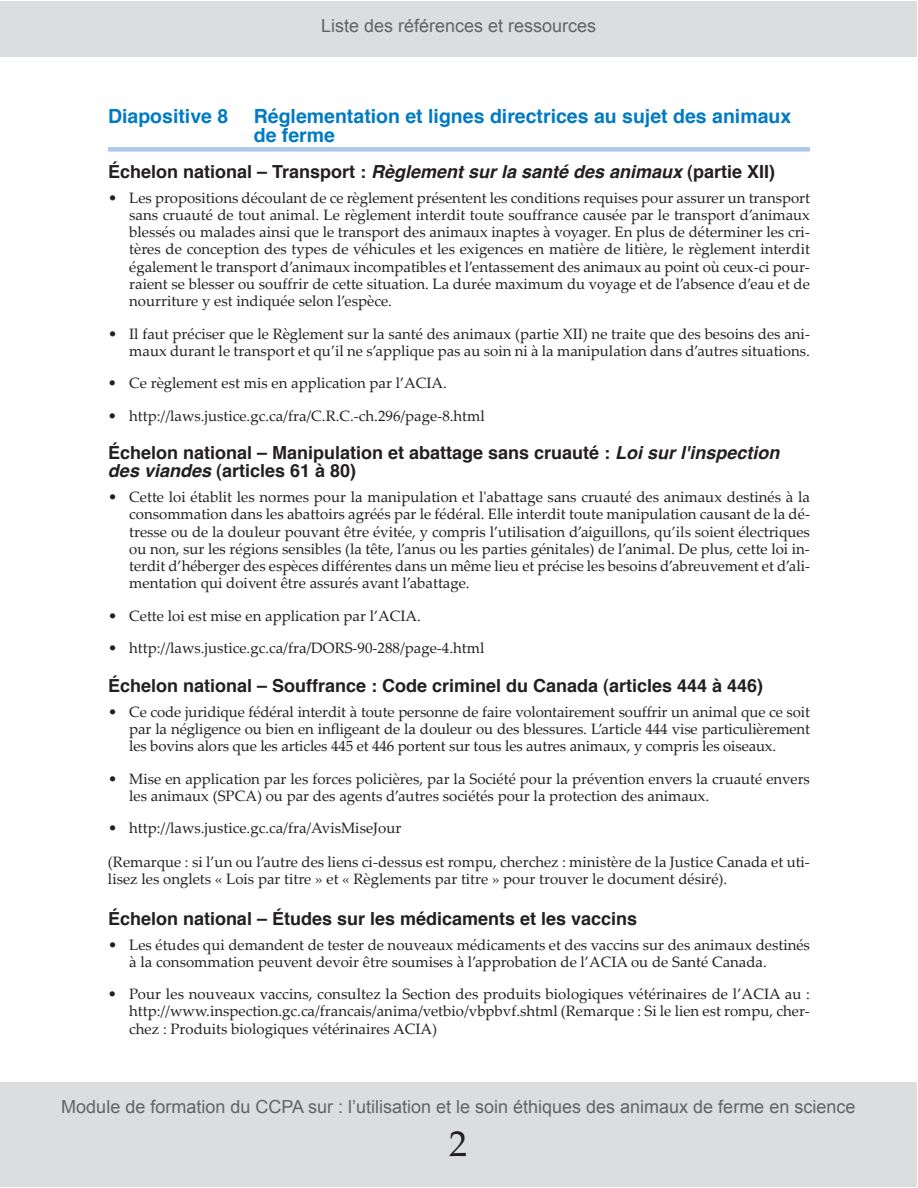
<style>
.page{position:relative;width:918px;height:1188px;background:#fff}
.page>*{position:absolute;margin:0;border:0;box-sizing:border-box;transform-origin:0 0}
.t1{font:36px "Palatino LT Pro";color:#231f20}
.t2{font:700 19.5px/19.5px "Helvetica";color:#007bc3}
.t3{font:700 18px/18px "Helvetica";color:#231f20}
.t4{font:18px "Arial";color:#636366}
.t5{font:15px/17.2px "Palatino Linotype";color:#231f20;text-align:justify}
.s1{font-style:italic}
</style>
<div class="page">
<div style="left:0;top:1082px;width:917px;height:105px;background:#dcdddf"></div>
<div style="left:0;top:1px;width:917px;height:55px;background:#dcdddf"></div>
<div style="left:108px;top:147px;width:702px;height:5px;background:#adc8e8"></div>
<p class="t4" style="left:321px;top:16px;width:277px">Liste des références et ressources</p>
<h2 class="t2" style="left:108px;top:108px;width:122px">Diapositive 8</h2>
<h2 class="t2" style="left:254px;top:108px;width:539px">Réglementation et lignes directrices au sujet des animaux de ferme</h2>
<p class="t3" style="left:108px;top:164px;width:669px">Échelon national – Transport : <span class="s1">Règlement sur la santé des animaux</span> (partie XII)</p>
<p class="t5" style="left:129px;top:191px;width:682px;text-indent:-21px">• Les propositions découlant de ce règlement présentent les conditions requises pour assurer un transport sans cruauté de tout animal. Le règlement interdit toute souffrance causée par le transport d’animaux blessés ou malades ainsi que le transport des animaux inaptes à voyager. En plus de déterminer les cri&shy;tères de conception des types de véhicules et les exigences en matière de litière, le règlement interdit également le transport d’animaux incompatibles et l’entassement des animaux au point où ceux-ci pour&shy;raient se blesser ou souffrir de cette situation. La durée maximum du voyage et de l’absence d’eau et de nourriture y est indiquée selon l’espèce.</p>
<p class="t5" style="left:108px;top:327px;width:704px;text-align:right">• Il faut préciser que le Règlement sur la santé des animaux (partie XII) ne traite que des besoins des ani&shy;maux durant le transport et qu’il ne s’applique pas au soin ni à la manipulation dans d’autres situations.</p>
<p class="t5" style="left:108px;top:376px;width:341px">• Ce règlement est mis en application par l’ACIA.</p>
<p class="t5" style="left:108px;top:409px;width:378px">• http://laws.justice.gc.ca/fra/C.R.C.-ch.296/page-8.html</p>
<p class="t3" style="left:108px;top:446px;width:673px">Échelon national – Manipulation et abattage sans cruauté : <span class="s1">Loi sur l'inspection des viandes</span> (articles 61 à 80)</p>
<p class="t5" style="left:129px;top:490px;width:682px;text-indent:-21px">• Cette loi établit les normes pour la manipulation et l'abattage sans cruauté des animaux destinés à la consommation dans les abattoirs agréés par le fédéral. Elle interdit toute manipulation causant de la dé&shy;tresse ou de la douleur pouvant être évitée, y compris l’utilisation d’aiguillons, qu’ils soient électriques ou non, sur les régions sensibles (la tête, l’anus ou les parties génitales) de l’animal. De plus, cette loi in&shy;terdit d’héberger des espèces différentes dans un même lieu et précise les besoins d’abreuvement et d’ali&shy;mentation qui doivent être assurés avant l’abattage.</p>
<p class="t5" style="left:108px;top:609px;width:315px">• Cette loi est mise en application par l’ACIA.</p>
<p class="t5" style="left:108px;top:641px;width:378px">• http://laws.justice.gc.ca/fra/DORS-90-288/page-4.html</p>
<p class="t3" style="left:108px;top:678px;width:657px">Échelon national – Souffrance : Code criminel du Canada (articles 444 à 446)</p>
<p class="t5" style="left:129px;top:705px;width:682px;text-indent:-21px">• Ce code juridique fédéral interdit à toute personne de faire volontairement souffrir un animal que ce soit par la négligence ou bien en infligeant de la douleur ou des blessures. L’article 444 vise particulièrement les bovins alors que les articles 445 et 446 portent sur tous les autres animaux, y compris les oiseaux.</p>
<p class="t5" style="left:129px;top:772px;width:682px;text-indent:-21px">• Mise en application par les forces policières, par la Société pour la prévention envers la cruauté envers les animaux (SPCA) ou par des agents d’autres sociétés pour la protection des animaux.</p>
<p class="t5" style="left:108px;top:821px;width:295px">• http://laws.justice.gc.ca/fra/AvisMiseJour</p>
<p class="t5" style="left:108px;top:855px;width:703px">(Remarque : si l’un ou l’autre des liens ci-dessus est rompu, cherchez : ministère de la Justice Canada et uti&shy;lisez les onglets « Lois par titre » et « Règlements par titre » pour trouver le document désiré).</p>
<p class="t3" style="left:108px;top:911px;width:531px">Échelon national – Études sur les médicaments et les vaccins</p>
<p class="t5" style="left:129px;top:938px;width:682px;text-indent:-21px">• Les études qui demandent de tester de nouveaux médicaments et des vaccins sur des animaux destinés à la consommation peuvent devoir être soumises à l’approbation de l’ACIA ou de Santé Canada.</p>
<p class="t5" style="left:129px;top:987px;width:682px;text-indent:-21px">• Pour les nouveaux vaccins, consultez la Section des produits biologiques vétérinaires de l’ACIA au : http://www.inspection.gc.ca/francais/anima/vetbio/vbpbvf.shtml (Remarque : Si le lien est rompu, cher&shy;chez : Produits biologiques vétérinaires ACIA)</p>
<p class="t4" style="left:61px;top:1097px;width:796px">Module de formation du CCPA sur : l’utilisation et le soin éthiques des animaux de ferme en science</p>
<h1 class="t1" style="left:449px;top:1130px;width:19px">2</h1>
</div>
